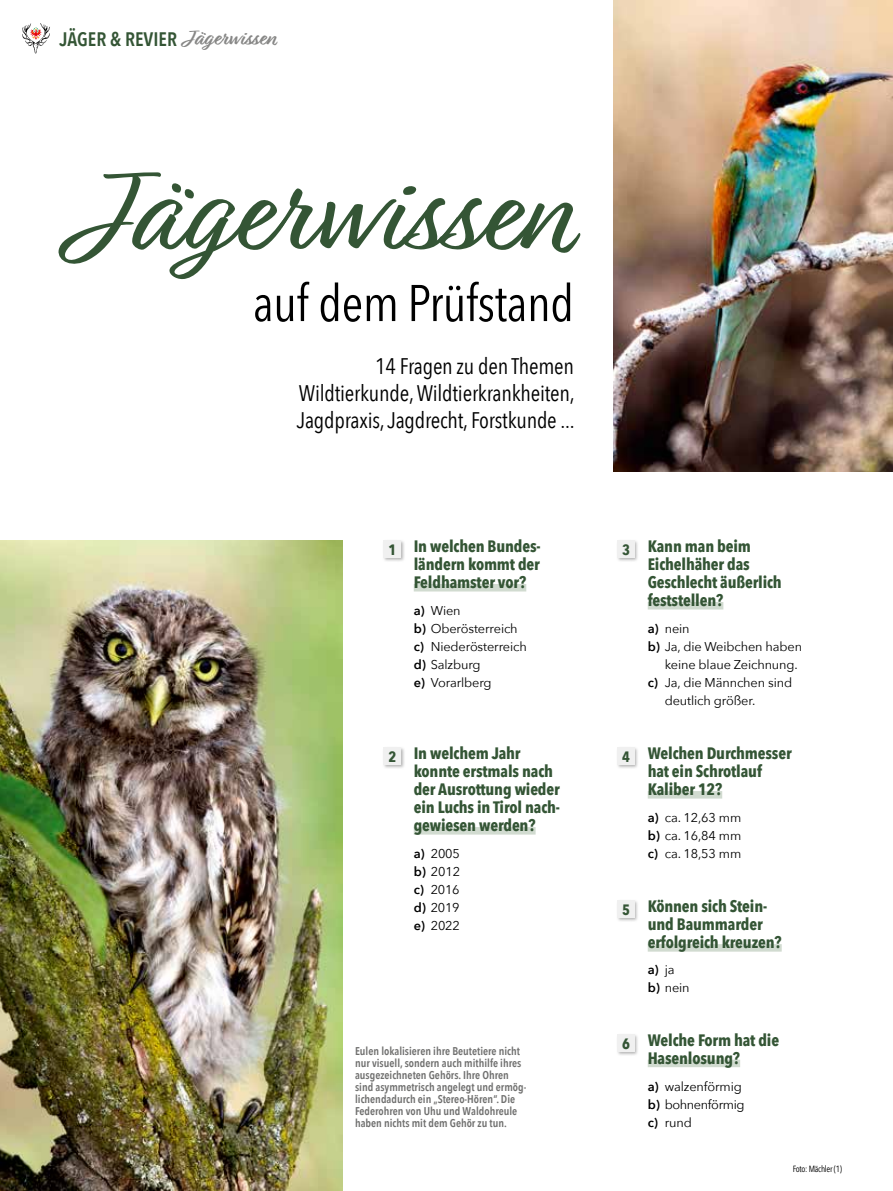
<style>
.page{position:relative;width:893px;height:1191px;background:#fff}
.page>*{position:absolute;margin:0;border:0;box-sizing:border-box;transform-origin:0 0}
.t1{font:125.25px "Relation";color:#345535}
.t2{font:51px "Avenir Next Condensed";letter-spacing:-.01em;color:#000}
.t3{font:22.5px/27px "Avenir Next Condensed";letter-spacing:-.01em;color:#000;text-align:justify}
.t4{font:600 19.5px "Avenir Next Condensed";color:#345535}
.t5{font:700 16.5px/18px "Avenir Next Condensed";letter-spacing:-.01em;color:#345535}
.t6{font:700 15px "Avenir Next Condensed";color:#345535}
.t7{font:12.75px/18px "Avenir Next";letter-spacing:-.01em;color:#000}
.t8{font:600 11.25px/12px "Avenir Next Condensed";color:#6f6f6e}
.t9{font:9px "Avenir Next Condensed";letter-spacing:-.03em;color:#000}
.s1{font-family:"Relation";font-weight:700;font-size:22.5px;color:#878786}
.s2{font-weight:600}
</style>
<div class="page">
<svg style="left:22px;top:23px;width:28px;height:30px"></svg>
<div style="left:383px;top:539px;width:23px;height:23px;background:#000;opacity:.3"></div>
<div style="left:384px;top:540px;width:17px;height:17px;background:#f0f0f0"></div>
<div style="left:616px;top:899px;width:24px;height:23px;background:#000;opacity:.3"></div>
<div style="left:618px;top:900px;width:17px;height:17px;background:#f0f0f0"></div>
<div style="left:616px;top:1033px;width:24px;height:23px;background:#000;opacity:.3"></div>
<div style="left:618px;top:1034px;width:17px;height:17px;background:#f0f0f0"></div>
<div style="left:383px;top:746px;width:23px;height:23px;background:#000;opacity:.3"></div>
<div style="left:384px;top:747px;width:17px;height:17px;background:#f0f0f0"></div>
<div style="left:616px;top:539px;width:24px;height:23px;background:#000;opacity:.3"></div>
<div style="left:618px;top:540px;width:17px;height:17px;background:#f0f0f0"></div>
<div style="left:616px;top:746px;width:24px;height:23px;background:#000;opacity:.3"></div>
<div style="left:618px;top:747px;width:17px;height:17px;background:#f0f0f0"></div>
<div style="left:414px;top:584px;width:112px;height:7px;background:#d1dbd0"></div>
<div style="left:414px;top:827px;width:122px;height:7px;background:#d1dbd0"></div>
<div style="left:648px;top:602px;width:75px;height:7px;background:#d1dbd0"></div>
<div style="left:648px;top:791px;width:74px;height:7px;background:#d1dbd0"></div>
<div style="left:648px;top:944px;width:134px;height:7px;background:#d1dbd0"></div>
<div style="left:648px;top:1059px;width:92px;height:8px;background:#d1dbd0"></div>
<img style="left:614px;top:0;width:279px;height:471px">
<img style="left:0;top:540px;width:342px;height:651px">
<p class="t4" style="left:60px;top:22px;width:218px">JÄGER &amp; REVIER <span class="s1">Jägerwissen</span></p>
<h1 class="t1" style="left:78px;top:142px;width:493px">Jägerwissen</h1>
<h2 class="t2" style="left:253px;top:259px;width:322px">auf dem Prüfstand</h2>
<h3 class="t3" style="left:297px;top:351px;width:279px;text-indent:78px">14 Fragen zu den Themen Wildtierkunde, Wildtierkrankheiten, Jagdpraxis, Jagdrecht, Forstkunde ...</h3>
<p class="t6" style="left:389px;top:540px;width:9px">1</p>
<p class="t5" style="left:414px;top:537px;width:128px;text-align:justify">In welchen Bundes&shy;ländern kommt der Feldhamster vor?</p>
<p class="t7" style="left:414px;top:601px;width:115px"><span class="s2">a)</span> Wien<br><span class="s2">b)</span> Oberösterreich <span class="s2">c)</span> Niederösterreich <span class="s2">d)</span> Salzburg<br><span class="s2">e)</span> Vorarlberg</p>
<p class="t6" style="left:389px;top:747px;width:9px">2</p>
<p class="t5" style="left:414px;top:744px;width:148px">In welchem Jahr konnte erstmals nach der Ausrottung wieder ein Luchs in Tirol nach&shy;gewiesen werden?</p>
<p class="t7" style="left:414px;top:844px;width:48px;text-align:justify"><span class="s2">a)</span> 2005 <span class="s2">b)</span> 2012 <span class="s2">c)</span> 2016 <span class="s2">d)</span> 2019 <span class="s2">e)</span> 2022</p>
<p class="t8" style="left:355px;top:1045px;width:173px">Eulen lokalisieren ihre Beutetiere nicht nur visuell, sondern auch mithilfe ihres ausgezeichneten Gehörs. Ihre Ohren sind asymmetrisch angelegt und ermög&shy;lichendadurch ein „Stereo-Hören“. Die Federohren von Uhu und Waldohreule haben nichts mit dem Gehör zu tun.</p>
<p class="t6" style="left:622px;top:540px;width:9px">3</p>
<p class="t6" style="left:622px;top:747px;width:9px">4</p>
<p class="t6" style="left:622px;top:900px;width:9px">5</p>
<p class="t6" style="left:622px;top:1034px;width:9px">6</p>
<p class="t5" style="left:648px;top:537px;width:136px">Kann man beim<br>Eichelhäher das<br>Geschlecht äußerlich feststellen?</p>
<p class="t7" style="left:648px;top:619px;width:43px"><span class="s2">a)</span> nein</p>
<p class="t7" style="left:648px;top:637px;width:156px"><span class="s2">b)</span> Ja, die Weibchen haben</p>
<p class="t7" style="left:665px;top:655px;width:135px">keine blaue Zeichnung.</p>
<p class="t7" style="left:648px;top:673px;width:146px"><span class="s2">c)</span> Ja, die Männchen sind</p>
<p class="t7" style="left:665px;top:691px;width:92px">deutlich größer.</p>
<p class="t5" style="left:648px;top:744px;width:145px">Welchen Durchmesser hat ein Schrotlauf<br>Kaliber 12?</p>
<p class="t7" style="left:648px;top:808px;width:95px;text-align:justify"><span class="s2">a)</span> ca. 12,63 mm <span class="s2">b)</span> ca. 16,84 mm <span class="s2">c)</span> ca. 18,53 mm</p>
<p class="t5" style="left:648px;top:897px;width:135px">Können sich Stein&shy;und Baummarder erfolgreich kreuzen?</p>
<p class="t7" style="left:648px;top:960px;width:43px"><span class="s2">a)</span> ja <span class="s2">b)</span> nein</p>
<p class="t5" style="left:648px;top:1031px;width:133px">Welche Form hat die<br>Hasenlosung?</p>
<p class="t7" style="left:648px;top:1077px;width:98px"><span class="s2">a)</span> walzenförmig <span class="s2">b)</span> bohnenförmig <span class="s2">c)</span> rund</p>
<p class="t9" style="left:793px;top:1161px;width:51px">Foto: Mächler (1)</p>
</div>
